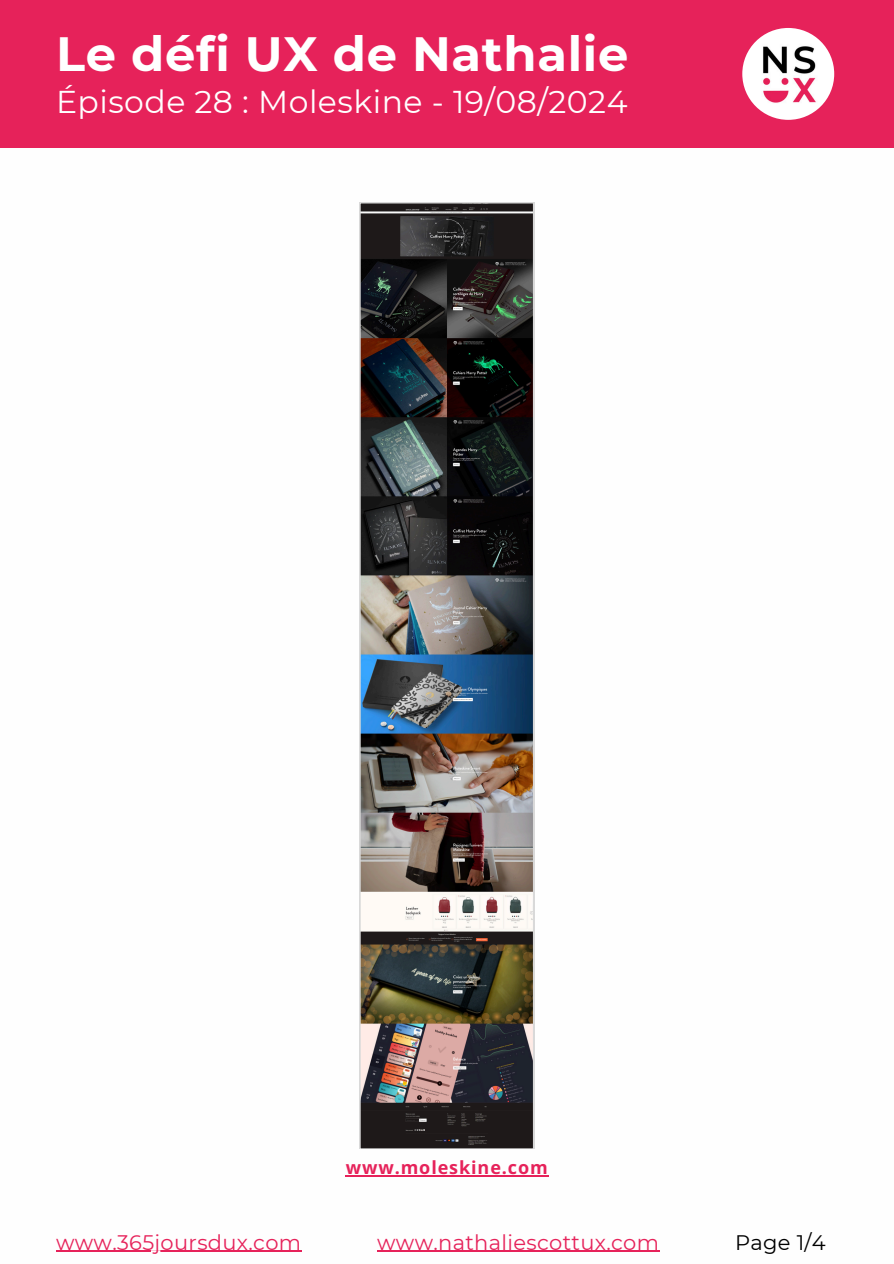
<style>
.page{position:relative;width:894px;height:1264px;background:#fff}
.page>*{position:absolute;margin:0;border:0;box-sizing:border-box;transform-origin:0 0}
.t1{font:700 48px "Montserrat";letter-spacing:.015em;color:#fff}
.t2{font:31.5px "Montserrat";letter-spacing:.015em;color:#fff}
.t3{font:21px "Montserrat";letter-spacing:.015em;color:#e6225a}
.t4{font:21px "Montserrat";color:#000}
.t5{font:700 18px "Open Sans";letter-spacing:.05em;color:#e6225a}
</style>
<div class="page">
<div style="left:0;top:0;width:893px;height:148px;background:#e6225a"></div>
<img style="left:742px;top:28px;width:92px;height:92px;border-radius:50%">
<img style="left:359px;top:202px;width:175px;height:946px">
<hr style="left:56px;top:1250px;width:245px;height:1px;background:#e6225a">
<hr style="left:377px;top:1250px;width:282px;height:1px;background:#e6225a">
<hr style="left:345px;top:1175px;width:203px;height:1px;background:#e6225a">
<p class="t1" style="left:56px;top:25px;width:573px">Le défi UX de Nathalie</p>
<p class="t2" style="left:56px;top:83px;width:573px">Épisode 28 : Moleskine - 19/08/2024</p>
<h2 class="t5" style="left:345px;top:1155px;width:203px">www.moleskine.com</h2>
<p class="t3" style="left:56px;top:1229px;width:246px">www.365joursdux.com</p>
<p class="t3" style="left:377px;top:1229px;width:283px">www.nathaliescottux.com</p>
<p class="t4" style="left:734px;top:1229px;width:92px">Page 1/4</p>
</div>
